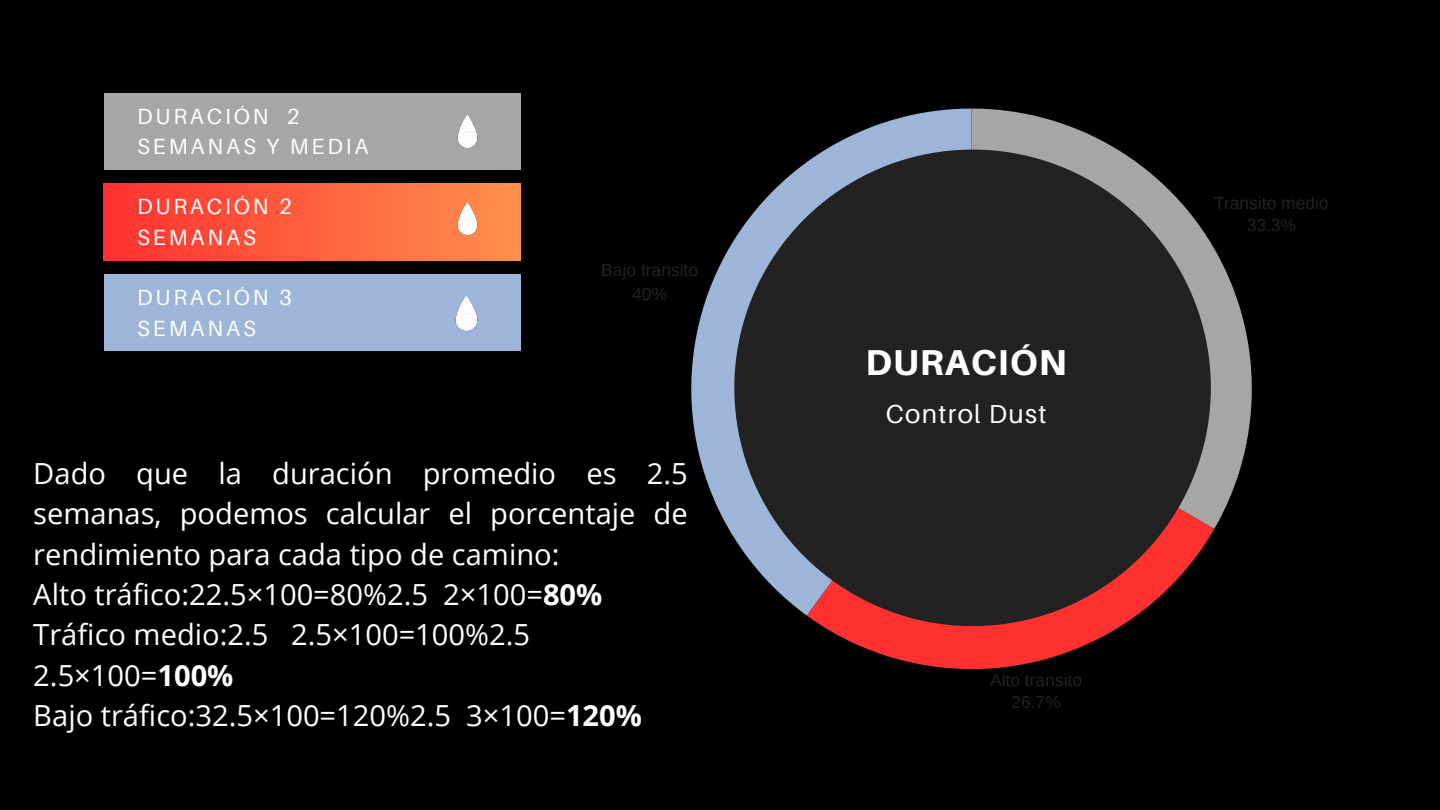
<style>
.page{position:relative;width:1440px;height:810px;background:#000}
.page>*{position:absolute;margin:0;border:0;box-sizing:border-box;transform-origin:0 0}
.t1{font:800 36px "Aileron";letter-spacing:.03em;color:#fff}
.t2{font:29.1px/40.4px "Open Sans";color:#fff;text-align:justify}
.t3{font:26px "Aileron";letter-spacing:.05em;color:#fff}
.t4{font:22px/30.8px "Aileron";letter-spacing:.13em;color:#fff}
.t5{font:17.4px "Arimo";color:#222}
.s1{font-weight:700}
</style>
<div class="page">
<svg style="left:972px;top:109px;width:280px;height:420px"></svg>
<svg style="left:822px;top:389px;width:392px;height:280px"></svg>
<svg style="left:691px;top:109px;width:281px;height:429px"></svg>
<svg style="left:734px;top:150px;width:477px;height:476px;background:#383032"></svg>
<div style="left:104px;top:93px;width:417px;height:76px;background:#a6a6a6"></div>
<div style="left:104px;top:184px;width:417px;height:76px;background:linear-gradient(to right,#ff3131,#ff904d)"></div>
<div style="left:104px;top:274px;width:417px;height:77px;background:#9cb5d8"></div>
<img style="left:457px;top:114px;width:21px;height:34px">
<img style="left:448px;top:199px;width:39px;height:38px">
<img style="left:455px;top:295px;width:23px;height:36px">
<p class="t4" style="left:137px;top:100px;width:233px">DURACIÓN 2<br>SEMANAS Y MEDIA</p>
<p class="t4" style="left:137px;top:191px;width:156px">DURACIÓN 2<br>SEMANAS</p>
<p class="t4" style="left:137px;top:282px;width:156px">DURACIÓN 3<br>SEMANAS</p>
<p class="t5" style="left:601px;top:260px;width:98px">Bajo transito</p>
<p class="t5" style="left:632px;top:284px;width:36px">40%</p>
<p class="t2" style="left:33px;top:452px;width:656px">Dado que la duración promedio es 2.5 semanas, podemos calcular el porcentaje de rendimiento para cada tipo de camino:</p>
<p class="t2" style="left:33px;top:574px;width:571px">Alto tráfico:22.5×100=80%2.5 2×100=<span class="s1">80%</span></p>
<p class="t2" style="left:33px;top:614px;width:498px">Tráfico medio:2.5 2.5×100=100%2.5<br>2.5×100=<span class="s1">100%</span></p>
<p class="t2" style="left:33px;top:695px;width:610px">Bajo tráfico:32.5×100=120%2.5 3×100=<span class="s1">120%</span></p>
<p class="t1" style="left:866px;top:340px;width:203px">DURACIÓN</p>
<p class="t3" style="left:886px;top:398px;width:162px">Control Dust</p>
<p class="t5" style="left:990px;top:670px;width:94px">Alto transito</p>
<p class="t5" style="left:1011px;top:692px;width:51px">26.7%</p>
<p class="t5" style="left:1214px;top:193px;width:116px">Transito medio</p>
<p class="t5" style="left:1247px;top:215px;width:51px">33.3%</p>
</div>
